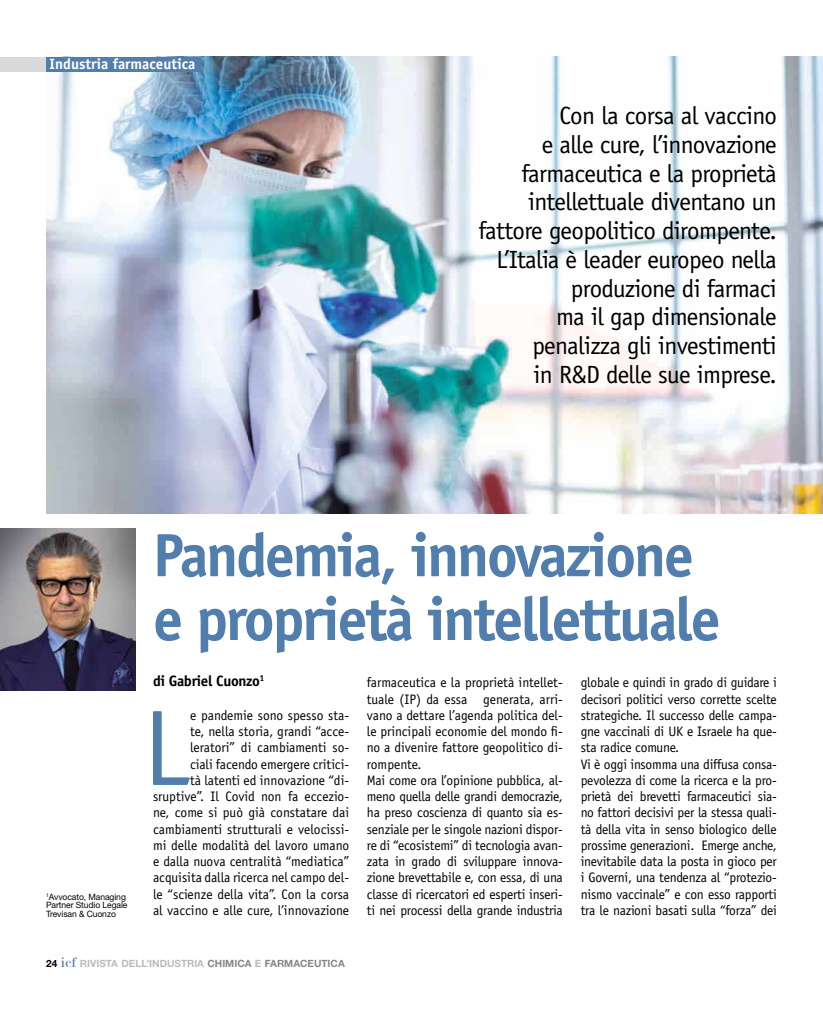
<style>
.page{position:relative;width:823px;height:1010px;background:#fff}
.page>*{position:absolute;margin:0;border:0;box-sizing:border-box;transform-origin:0 0}
.t1{font:107.62px "Officina Sans";color:#517ead}
.t2{font:700 61.25px/63.8px "Officina Sans";letter-spacing:-.04em;color:#517ead}
.t3{font:25px/28.8px "Officina Sans";letter-spacing:-.025em;color:#000;text-align:right}
.t4{font:700 15px "Officina Sans";color:#fff}
.t5{font:700 15px "Officina Sans";letter-spacing:-.025em;color:#000}
.t6{font:13.75px/16.2px "Officina Sans";letter-spacing:-.015em;color:#000}
.t7{font:700 10px "Helvetica Neue";color:#bcbcbc}
.t8{font:8.75px/8.8px "Helvetica Neue";letter-spacing:-.01em;color:#000}
.s1{color:#000}
.s2{font-family:"Modern";font-weight:400;font-size:15px;color:#517ead}
.s3{color:#878787}
</style>
<div class="page">
<img style="left:46px;top:57px;width:776px;height:457px">
<div style="left:0;top:57px;width:46px;height:14px;background:#dadada"></div>
<div style="left:46px;top:57px;width:155px;height:14px;background:#517ead"></div>
<img style="left:0;top:528px;width:135px;height:162px">
<p class="t4" style="left:50px;top:55px;width:147px">Industria farmaceutica</p>
<p class="t3" style="left:478px;top:101px;width:300px">Con la corsa al vaccino<br>e alle cure, l’innovazione farmaceutica e la proprietà intellettuale diventano un fattore geopolitico dirompente.<br>L’Italia è leader europeo nella produzione di farmaci<br>ma il gap dimensionale penalizza gli investimenti<br>in R&amp;D delle sue imprese.</p>
<p class="t8" style="left:46px;top:892px;width:83px"><sup>1</sup>Avvocato, Managing<br>Partner Studio Legale<br>Trevisan &amp; Cuonzo</p>
<h2 class="t2" style="left:153px;top:523px;width:568px">Pandemia, innovazione e proprietà intellettuale</h2>
<p class="t5" style="left:153px;top:672px;width:113px">di Gabriel Cuonzo<sup>1</sup></p>
<p class="t6" style="left:153px;top:707px;width:197px;text-align:right">e pandemie sono spesso sta-<br>te, nella storia, grandi “acce&shy;leratori” di cambiamenti so-<br>ciali facendo emergere critici-<br>tà latenti ed innovazione “di&shy;sruptive”. Il Covid non fa eccezio&shy;ne, come si può già constatare dai cambiamenti strutturali e velocissi&shy;mi delle modalità del lavoro umano e dalla nuova centralità “mediatica” acquisita dalla ricerca nel campo del&shy;le “scienze della vita”. Con la corsa al vaccino e alle cure, l’innovazione</p>
<h1 class="t1" style="left:143px;top:685px;width:48px">L</h1>
<p class="t6" style="left:366px;top:675px;width:197px">farmaceutica e la proprietà intellet&shy;tuale (IP) da essa generata, arri&shy;vano a dettare l’agenda politica del&shy;le principali economie del mondo fi&shy;no a divenire fattore geopolitico di&shy;rompente.<br>Mai come ora l’opinione pubblica, al&shy;meno quella delle grandi democrazie, ha preso coscienza di quanto sia es&shy;senziale per le singole nazioni dispor&shy;re di “ecosistemi” di tecnologia avan&shy;zata in grado di sviluppare innova&shy;zione brevettabile e, con essa, di una classe di ricercatori ed esperti inseri&shy;ti nei processi della grande industria</p>
<p class="t6" style="left:580px;top:675px;width:197px">globale e quindi in grado di guidare i decisori politici verso corrette scelte strategiche. Il successo delle campa&shy;gne vaccinali di UK e Israele ha que&shy;sta radice comune.<br>Vi è oggi insomma una diffusa consa&shy;pevolezza di come la ricerca e la pro&shy;prietà dei brevetti farmaceutici sia&shy;no fattori decisivi per la stessa quali&shy;tà della vita in senso biologico delle prossime generazioni. Emerge anche, inevitabile data la posta in gioco per i Governi, una tendenza al “protezio&shy;nismo vaccinale” e con esso rapporti tra le nazioni basati sulla “forza” dei</p>
<p class="t7" style="left:46px;top:957px;width:300px"><span class="s1">24</span> <span class="s2">icf</span> RIVISTA DELL’INDUSTRIA <span class="s3">CHIMICA</span> E <span class="s3">FARMACEUTICA</span></p>
</div>
